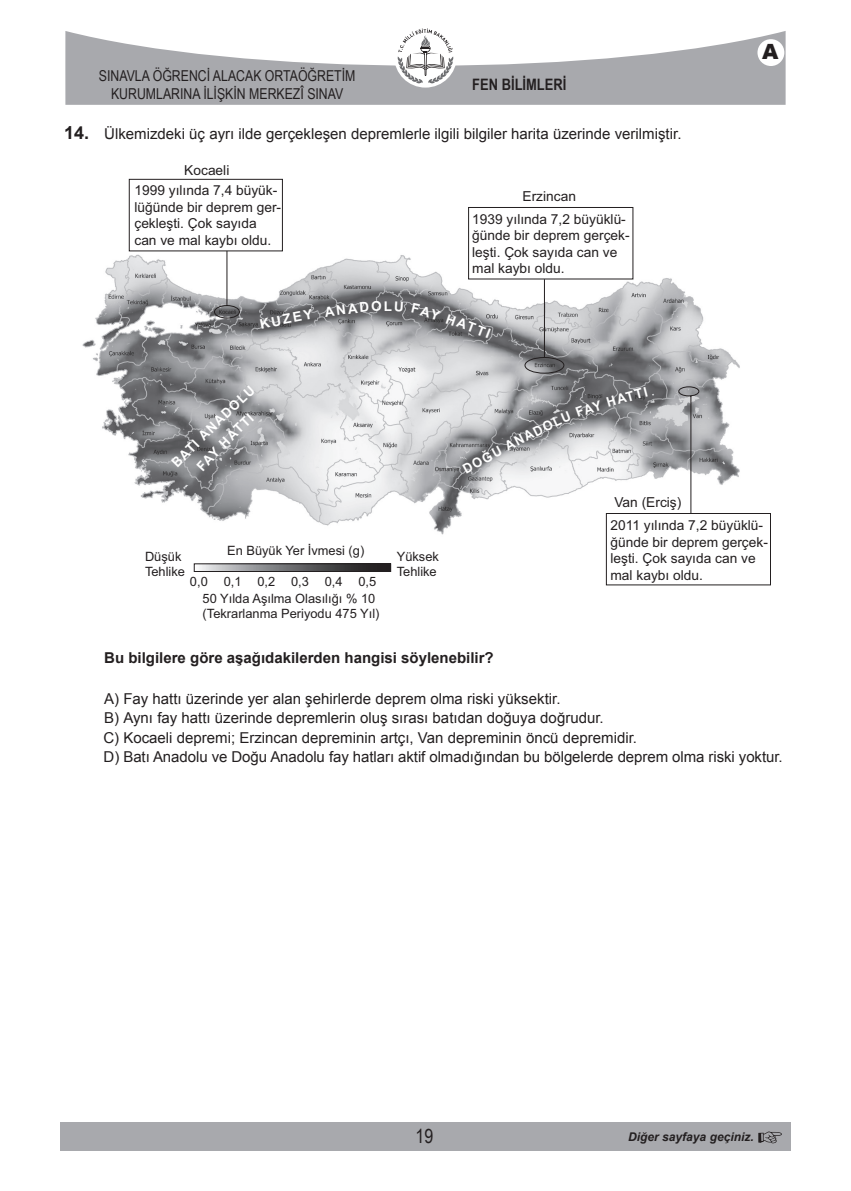
<style>
.page{position:relative;width:851px;height:1191px;background:#fff}
.page>*{position:absolute;margin:0;border:0;box-sizing:border-box;transform-origin:0 0}
.t1{font:900 21px "Arial";color:#231f20}
.t2{font:19.5px "Arial Narrow";color:#231f20}
.t3{font:700 15.75px "Arial Narrow";color:#231f20}
.t4{font:15px/19.5px "Arial";color:#231f20}
.t5{font:15px/18px "Arial Narrow";color:#231f20;text-align:center}
.t6{font:700 15px "Arial";color:#231f20}
.t7{font:13.8px/16.5px "Arial";color:#231f20}
.t8{font:700 13.5px "Arial";color:#fff;scale:.95 1}
.t9{font:700 13.5px "Arial";color:#fff}
.t10{font:12.9px/15.5px "Arial";color:#231f20}
.t11{font:italic 700 12px "Arial";color:#231f20}
.s1{font-weight:700;font-size:18px}
</style>
<div class="page">
<div style="left:60px;top:1122px;width:730px;height:28px;background:#a8a9ad"></div>
<svg style="left:65px;top:31px;width:720px;height:74px;fill:#a8a9ad"></svg>
<div style="left:757px;top:39px;width:27px;height:27px;background:#fff;border-radius:50%"></div>
<svg style="left:394px;top:26px;width:62px;height:62px"></svg>
<div style="left:395px;top:27px;width:60px;height:59px;background:#fff;border-radius:50%"></div>
<svg style="left:397px;top:28px;width:56px;height:56px"></svg>
<svg style="left:758px;top:1131px;width:23px;height:12px"></svg>
<img style="left:82px;top:251px;width:658px;height:285px">
<svg style="left:199px;top:565px;width:190px;height:5px"></svg>
<div style="left:194px;top:563px;width:197px;height:9px;border:1px solid #231f20"></div>
<svg style="left:214px;top:250px;width:485px;height:264px"></svg>
<div style="left:129px;top:179px;width:154px;height:72px;border:1px solid #231f20"></div>
<div style="left:468px;top:207px;width:165px;height:72px;border:1px solid #231f20"></div>
<div style="left:606px;top:513px;width:164px;height:72px;border:1px solid #231f20"></div>
<svg style="left:260px;top:309px;width:53px;height:20px"></svg>
<svg style="left:324px;top:301px;width:57px;height:16px"></svg>
<svg style="left:394px;top:301px;width:9px;height:10px"></svg>
<svg style="left:411px;top:303px;width:80px;height:35px;background:#7e7f82"></svg>
<svg style="left:462px;top:456px;width:21px;height:18px"></svg>
<svg style="left:522px;top:387px;width:125px;height:54px;background:#87888b"></svg>
<svg style="left:171px;top:455px;width:12px;height:13px"></svg>
<svg style="left:196px;top:385px;width:59px;height:86px;background:#8d8f92"></svg>
<p class="t5" style="left:99px;top:66px;width:258px">SINAVLA ÖĞRENCİ ALACAK ORTAÖĞRETİM<br>KURUMLARINA İLİŞKİN MERKEZÎ SINAV</p>
<p class="t3" style="left:472px;top:72px;width:95px">FEN BİLİMLERİ</p>
<p class="t4" style="left:64px;top:124px;width:618px"><span class="s1">14.</span> Ülkemizdeki üç ayrı ilde gerçekleşen depremlerle ilgili bilgiler harita üzerinde verilmiştir.</p>
<p class="t7" style="left:134px;top:160px;width:144px;line-height:20.4px;text-align:center">Kocaeli<br>1999 yılında 7,4 büyük-</p>
<p class="t7" style="left:134px;top:199px;width:148px">lüğünde bir deprem ger&shy;çekleşti. Çok sayıda can ve mal kaybı oldu.</p>
<p class="t7" style="left:472px;top:185px;width:155px;line-height:22.4px;text-align:center">Erzincan<br>1939 yılında 7,2 büyüklü-</p>
<p class="t7" style="left:472px;top:227px;width:159px">ğünde bir deprem gerçek&shy;leşti. Çok sayıda can ve mal kaybı oldu.</p>
<p class="t8" style="left:175px;top:451px;width:52px;rotate:-45deg">ATI AN</p>
<p class="t9" style="left:384px;top:297px;width:10px">L</p>
<p class="t8" style="left:478px;top:451px;width:50px;rotate:-28deg">ĞU AN</p>
<p class="t7" style="left:614px;top:494px;width:68px">Van (Erciş)</p>
<h1 class="t1" style="left:762px;top:36px;width:18px">A</h1>
<p class="t10" style="left:227px;top:543px;width:139px">En Büyük Yer İvmesi (g)</p>
<p class="t10" style="left:202px;top:590px;width:178px">50 Yılda Aşılma Olasılığı % 10 (Tekrarlanma Periyodu 475 Yıl)</p>
<p class="t10" style="left:145px;top:549px;width:41px">Düşük<br>Tehlike</p>
<p class="t10" style="left:190px;top:574px;width:87px">0,0 0,1 0,2</p>
<p class="t10" style="left:291px;top:574px;width:87px">0,3 0,4 0,5</p>
<p class="t10" style="left:396px;top:549px;width:44px">Yüksek<br>Tehlike</p>
<p class="t7" style="left:610px;top:517px;width:159px">2011 yılında 7,2 büyüklü&shy;ğünde bir deprem gerçek&shy;leşti. Çok sayıda can ve mal kaybı oldu.</p>
<p class="t6" style="left:104px;top:648px;width:391px">Bu bilgilere göre aşağıdakilerden hangisi söylenebilir?</p>
<p class="t4" style="left:103px;top:689px;width:680px">A) Fay hattı üzerinde yer alan şehirlerde deprem olma riski yüksektir.<br>B) Aynı fay hattı üzerinde depremlerin oluş sırası batıdan doğuya doğrudur.<br>C) Kocaeli depremi; Erzincan depreminin artçı, Van depreminin öncü depremidir.<br>D) Batı Anadolu ve Doğu Anadolu fay hatları aktif olmadığından bu bölgelerde deprem olma riski yoktur.</p>
<h2 class="t2" style="left:415px;top:1122px;width:19px">19</h2>
<p class="t11" style="left:628px;top:1129px;width:127px">Diğer sayfaya geçiniz.</p>
</div>
